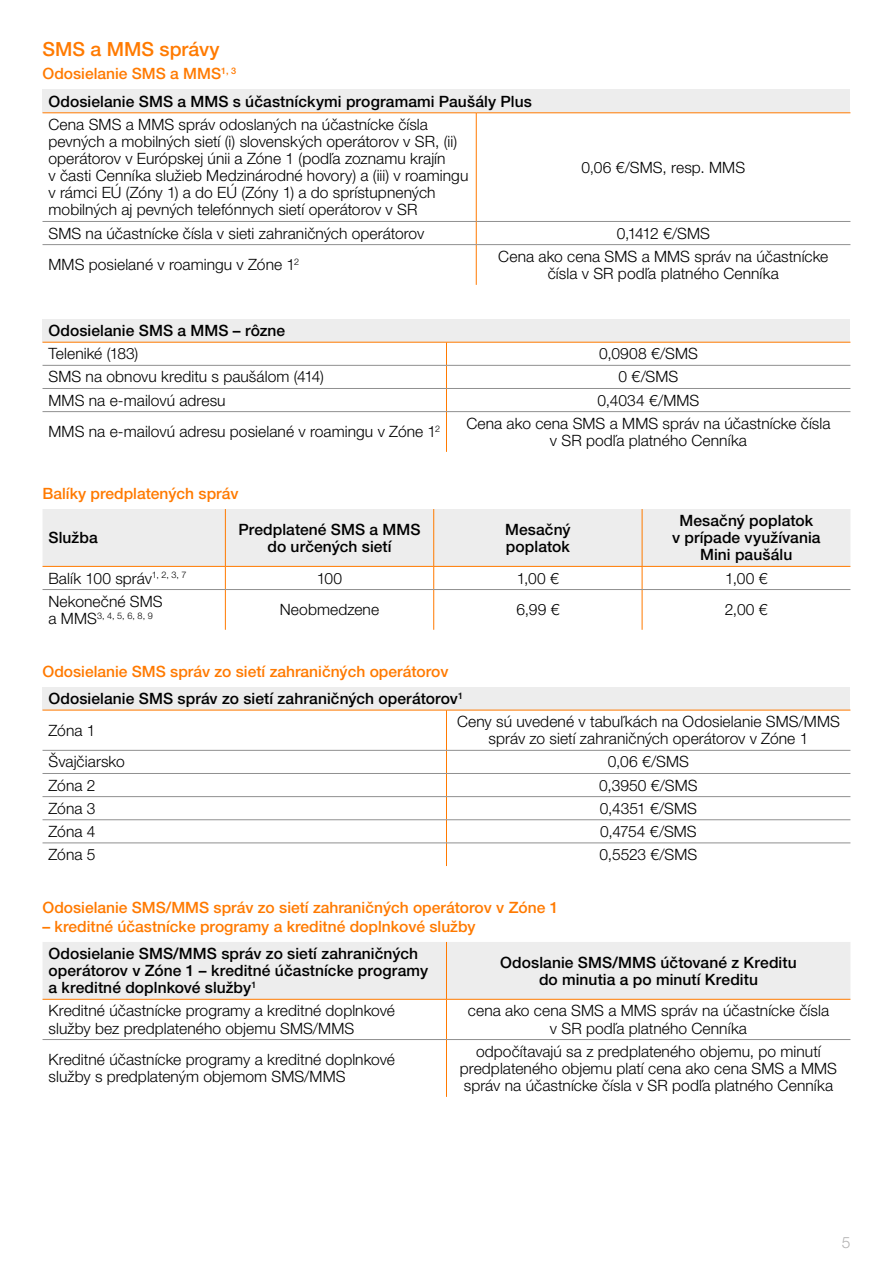
<style>
.page{position:relative;width:893px;height:1263px;background:#fff}
.page>*{position:absolute;margin:0;border:0;box-sizing:border-box;transform-origin:0 0}
.t1{font:500 19.5px "Helvetica Neue LT Pro";color:#ff7a00}
.t2{font:300 15.6px/17.1px "Helvetica Neue LT Pro";letter-spacing:.005em;color:#000;text-align:center}
.t3{font:500 15.6px/17.1px "Helvetica Neue LT Pro";letter-spacing:.005em;color:#000}
.t4{font:500 15.6px/27.5px "Helvetica Neue LT Pro";color:#ff7a00}
.t5{font:300 15.6px "Helvetica Neue LT Pro";color:#b3b2b2}
.t6{font:300 9.15px "Helvetica Neue LT Pro";color:#000}
.s1{color:#ff7a00}
.s2{font-size:15.6px}
.s3{color:#000}
</style>
<div class="page">
<div style="left:43px;top:90px;width:807px;height:23px;background:#ededed"></div>
<svg style="left:43px;top:114px;width:807px;height:171px"></svg>
<hr style="left:476px;top:113px;width:1px;height:108px;background:#ff7a00">
<hr style="left:43px;top:221px;width:433px;height:1px;background:#909090">
<hr style="left:476px;top:221px;width:374px;height:1px;background:#909090">
<svg style="left:476px;top:222px;width:1px;height:22px"></svg>
<hr style="left:476px;top:245px;width:1px;height:40px;background:#ff7a00">
<hr style="left:43px;top:244px;width:433px;height:1px;background:#909090">
<hr style="left:476px;top:244px;width:374px;height:1px;background:#909090">
<hr style="left:43px;top:113px;width:433px;height:1px;background:#ff7a00">
<hr style="left:476px;top:113px;width:374px;height:1px;background:#ff7a00">
<div style="left:43px;top:319px;width:807px;height:23px;background:#ededed"></div>
<svg style="left:43px;top:364px;width:807px;height:49px"></svg>
<svg style="left:446px;top:343px;width:1px;height:68px"></svg>
<hr style="left:446px;top:412px;width:1px;height:40px;background:#ff7a00">
<hr style="left:43px;top:365px;width:403px;height:1px;background:#909090">
<hr style="left:446px;top:365px;width:404px;height:1px;background:#909090">
<hr style="left:43px;top:388px;width:403px;height:1px;background:#909090">
<hr style="left:446px;top:388px;width:404px;height:1px;background:#909090">
<hr style="left:43px;top:411px;width:403px;height:1px;background:#909090">
<hr style="left:446px;top:411px;width:404px;height:1px;background:#909090">
<hr style="left:43px;top:342px;width:403px;height:1px;background:#ff7a00">
<hr style="left:446px;top:342px;width:404px;height:1px;background:#ff7a00">
<div style="left:43px;top:509px;width:807px;height:57px;background:#ededed"></div>
<svg style="left:225px;top:567px;width:1px;height:22px"></svg>
<svg style="left:433px;top:567px;width:1px;height:22px"></svg>
<svg style="left:642px;top:567px;width:1px;height:22px"></svg>
<hr style="left:225px;top:590px;width:1px;height:40px;background:#ff7a00">
<hr style="left:433px;top:590px;width:1px;height:40px;background:#ff7a00">
<hr style="left:642px;top:590px;width:1px;height:40px;background:#ff7a00">
<hr style="left:43px;top:589px;width:182px;height:1px;background:#909090">
<hr style="left:225px;top:589px;width:209px;height:1px;background:#909090">
<hr style="left:434px;top:589px;width:208px;height:1px;background:#909090">
<hr style="left:642px;top:589px;width:208px;height:1px;background:#909090">
<hr style="left:43px;top:566px;width:182px;height:1px;background:#ff7a00">
<hr style="left:225px;top:566px;width:209px;height:1px;background:#ff7a00">
<hr style="left:434px;top:566px;width:208px;height:1px;background:#ff7a00">
<hr style="left:642px;top:566px;width:208px;height:1px;background:#ff7a00">
<hr style="left:225px;top:509px;width:1px;height:57px;background:#ff7a00">
<hr style="left:433px;top:509px;width:1px;height:57px;background:#ff7a00">
<hr style="left:642px;top:509px;width:1px;height:57px;background:#ff7a00">
<div style="left:43px;top:687px;width:807px;height:23px;background:#ededed"></div>
<svg style="left:43px;top:749px;width:807px;height:94px"></svg>
<hr style="left:43px;top:710px;width:403px;height:1px;background:#ff7a00">
<hr style="left:446px;top:710px;width:404px;height:1px;background:#ff7a00">
<hr style="left:446px;top:710px;width:1px;height:40px;background:#ff7a00">
<svg style="left:446px;top:751px;width:1px;height:115px"></svg>
<hr style="left:43px;top:750px;width:403px;height:1px;background:#909090">
<hr style="left:446px;top:750px;width:404px;height:1px;background:#909090">
<hr style="left:43px;top:773px;width:403px;height:1px;background:#909090">
<hr style="left:446px;top:773px;width:404px;height:1px;background:#909090">
<hr style="left:43px;top:796px;width:403px;height:1px;background:#909090">
<hr style="left:446px;top:796px;width:404px;height:1px;background:#909090">
<hr style="left:43px;top:819px;width:403px;height:1px;background:#909090">
<hr style="left:446px;top:819px;width:404px;height:1px;background:#909090">
<hr style="left:43px;top:843px;width:403px;height:1px;background:#909090">
<hr style="left:446px;top:843px;width:404px;height:1px;background:#909090">
<div style="left:43px;top:942px;width:807px;height:57px;background:#ededed"></div>
<hr style="left:446px;top:942px;width:1px;height:57px;background:#ff7a00">
<hr style="left:446px;top:999px;width:1px;height:40px;background:#ff7a00">
<hr style="left:446px;top:1040px;width:1px;height:57px;background:#ff7a00">
<hr style="left:43px;top:1039px;width:403px;height:1px;background:#909090">
<hr style="left:446px;top:1039px;width:404px;height:1px;background:#909090">
<hr style="left:43px;top:999px;width:403px;height:1px;background:#ff7a00">
<hr style="left:446px;top:999px;width:404px;height:1px;background:#ff7a00">
<p class="t1" style="left:43px;top:38px;width:179px">SMS a MMS správy</p>
<p class="t3" style="left:49px;top:60px;width:485px;line-height:27.5px;text-indent:-6px"><span class="s1">Odosielanie SMS a MMS</span><sup>1,</sup> <sup>3<br></sup>Odosielanie SMS a MMS s účastníckymi programami Paušály Plus</p>
<p class="t2" style="left:49px;top:116px;width:421px;text-align:left">Cena SMS a MMS správ odoslaných na účastnícke čísla pevných a mobilných sietí (i) slovenských operátorov v SR, (ii) operátorov v Európskej únii a Zóne 1 (podľa zoznamu krajín<br>v časti Cenníka služieb Medzinárodné hovory) a (iii) v roamingu v rámci EÚ (Zóny 1) a do EÚ (Zóny 1) a do sprístupnených mobilných aj pevných telefónnych sietí operátorov v SR</p>
<p class="t2" style="left:582px;top:158px;width:165px">0,06 €/SMS, resp. MMS</p>
<p class="t2" style="left:49px;top:224px;width:377px">SMS na účastnícke čísla v sieti zahraničných operátorov</p>
<p class="t2" style="left:617px;top:224px;width:95px">0,1412 €/SMS</p>
<p class="t2" style="left:49px;top:256px;width:252px">MMS posielané v roamingu v Zóne 1<sup>2</sup></p>
<p class="t2" style="left:498px;top:247px;width:332px">Cena ako cena SMS a MMS správ na účastnícke čísla v SR podľa platného Cenníka</p>
<p class="t3" style="left:49px;top:322px;width:238px">Odosielanie SMS a MMS – rôzne</p>
<p class="t2" style="left:49px;top:345px;width:91px">Teleniké (183)</p>
<p class="t2" style="left:599px;top:345px;width:100px">0,0908 €/SMS</p>
<p class="t2" style="left:49px;top:368px;width:277px">SMS na obnovu kreditu s paušálom (414)</p>
<p class="t2" style="left:618px;top:368px;width:61px">0 €/SMS</p>
<p class="t2" style="left:49px;top:391px;width:179px">MMS na e-mailovú adresu</p>
<p class="t2" style="left:597px;top:391px;width:103px">0,4034 €/MMS</p>
<p class="t2" style="left:49px;top:423px;width:393px">MMS na e-mailovú adresu posielané v roamingu v Zóne 1<sup>2</sup></p>
<p class="t2" style="left:466px;top:414px;width:366px">Cena ako cena SMS a MMS správ na účastnícke čísla v SR podľa platného Cenníka</p>
<p class="t4" style="left:43px;top:479px;width:197px">Balíky predplatených správ</p>
<p class="t3" style="left:49px;top:529px;width:51px">Služba</p>
<p class="t3" style="left:238px;top:520px;width:184px;text-align:center">Predplatené SMS a MMS do určených sietí</p>
<p class="t3" style="left:505px;top:520px;width:67px">Mesačný poplatok</p>
<p class="t3" style="left:672px;top:512px;width:150px;text-align:center">Mesačný poplatok<br>v prípade využívania<br>Mini paušálu</p>
<p class="t2" style="left:49px;top:569px;width:140px">Balík 100 správ<sup>1,</sup> <sup>2,</sup> <sup>3,</sup> <sup>7</sup></p>
<p class="t2" style="left:317px;top:569px;width:27px">100</p>
<p class="t2" style="left:517px;top:569px;width:44px">1,00 €</p>
<p class="t2" style="left:725px;top:569px;width:44px">1,00 €</p>
<p class="t2" style="left:49px;top:592px;width:116px">Nekonečné SMS</p>
<p class="t6" style="left:49px;top:610px;width:106px"><span class="s2">a MMS</span>3, 4, 5, 6, 8, 9</p>
<p class="t2" style="left:280px;top:601px;width:101px">Neobmedzene</p>
<p class="t2" style="left:516px;top:601px;width:45px">6,99 €</p>
<p class="t2" style="left:725px;top:601px;width:44px">2,00 €</p>
<p class="t4" style="left:49px;top:657px;width:416px;text-indent:-6px">Odosielanie SMS správ zo sietí zahraničných operátorov<br><span class="s3">Odosielanie SMS správ zo sietí zahraničných operátorov</span><sup>1</sup></p>
<p class="t2" style="left:49px;top:721px;width:49px">Zóna 1</p>
<p class="t2" style="left:457px;top:713px;width:384px">Ceny sú uvedené v tabuľkách na Odosielanie SMS/MMS správ zo sietí zahraničných operátorov v Zóne 1</p>
<p class="t2" style="left:49px;top:753px;width:78px">Švajčiarsko</p>
<p class="t2" style="left:608px;top:753px;width:83px">0,06 €/SMS</p>
<p class="t2" style="left:49px;top:776px;width:49px">Zóna 2</p>
<p class="t2" style="left:599px;top:776px;width:100px">0,3950 €/SMS</p>
<p class="t2" style="left:49px;top:799px;width:49px">Zóna 3</p>
<p class="t2" style="left:600px;top:799px;width:99px">0,4351 €/SMS</p>
<p class="t2" style="left:49px;top:822px;width:49px">Zóna 4</p>
<p class="t2" style="left:600px;top:822px;width:98px">0,4754 €/SMS</p>
<p class="t2" style="left:49px;top:845px;width:49px">Zóna 5</p>
<p class="t2" style="left:600px;top:845px;width:99px">0,5523 €/SMS</p>
<p class="t4" style="left:43px;top:893px;width:517px">Odosielanie SMS/MMS správ zo sietí zahraničných operátorov v Zóne 1</p>
<p class="t4" style="left:43px;top:912px;width:435px">– kreditné účastnícke programy a kreditné doplnkové služby</p>
<p class="t3" style="left:49px;top:945px;width:381px">Odosielanie SMS/MMS správ zo sietí zahraničných operátorov v Zóne 1 – kreditné účastnícke programy a kreditné doplnkové služby<sup>1</sup></p>
<p class="t3" style="left:500px;top:953px;width:298px;text-align:center">Odoslanie SMS/MMS účtované z Kreditu do minutia a po minutí Kreditu</p>
<p class="t2" style="left:49px;top:1002px;width:348px;text-align:left">Kreditné účastnícke programy a kreditné doplnkové služby bez predplateného objemu SMS/MMS</p>
<p class="t2" style="left:468px;top:1002px;width:363px">cena ako cena SMS a MMS správ na účastnícke čísla v SR podľa platného Cenníka</p>
<p class="t2" style="left:49px;top:1051px;width:348px;text-align:left">Kreditné účastnícke programy a kreditné doplnkové služby s predplateným objemom SMS/MMS</p>
<p class="t2" style="left:460px;top:1042px;width:379px">odpočítavajú sa z predplateného objemu, po minutí predplateného objemu platí cena ako cena SMS a MMS správ na účastnícke čísla v SR podľa platného Cenníka</p>
<p class="t5" style="left:842px;top:1233px;width:10px">5</p>
</div>
